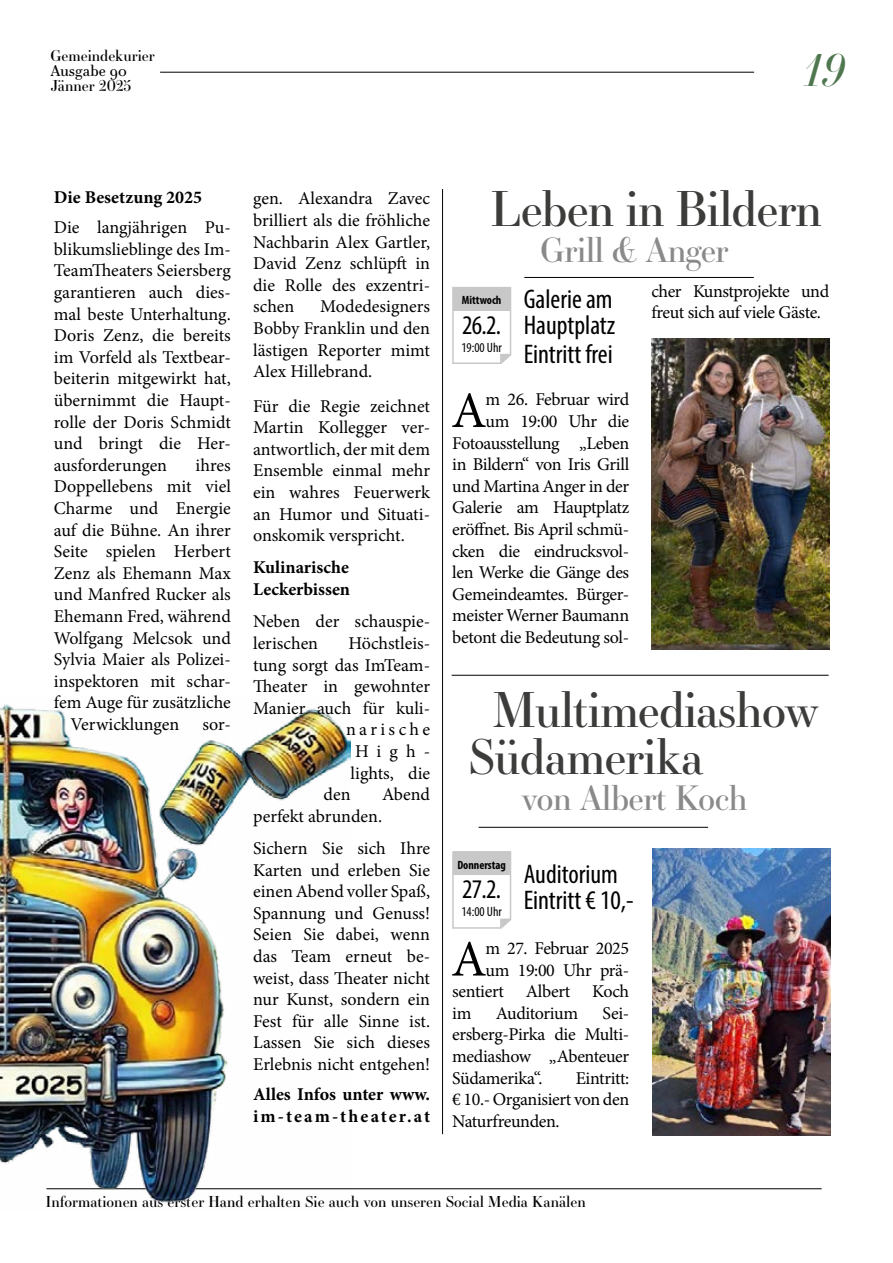
<style>
.page{position:relative;width:893px;height:1263px;background:#fff}
.page>*{position:absolute;margin:0;border:0;box-sizing:border-box;transform-origin:0 0}
.t1{font:51.3px "Minion Pro";color:#000}
.TEXT{font:47.7px/47.7px "Essonnes Display";letter-spacing:-.02em;color:#3c3c3b}
.t2{font:italic 43.5px "Essonnes Headline";color:#4e774f}
.TEXT-2{font:33.3px "Essonnes Display";letter-spacing:-.02em;color:#8b8a8a}
.t3{font:condensed 27px/25.5px "Myriad Pro";color:#000}
.t4{font:18px/21.6px "Minion Pro";letter-spacing:-.01em;color:#000;text-align:justify}
.t5{font:700 18px/21.6px "Minion Pro";color:#000}
.t6{font:18px "Minion Pro";letter-spacing:.185em;color:#000}
.t7{font:15px "Essonnes Display";color:#000}
.t8{font:15px "Essonnes Text";color:#000}
.t9{font:condensed 13.5px "Myriad Pro";color:#000}
.t10{font:700 condensed 12px "Myriad Pro";color:#000}
</style>
<div class="page">
<hr style="left:160px;top:72px;width:594px;height:1px;background:#000">
<hr style="left:46px;top:1188px;width:776px;height:1px;background:#000">
<img style="left:0;top:704px;width:351px;height:500px">
<hr style="left:524px;top:277px;width:230px;height:1px;background:#000">
<hr style="left:479px;top:827px;width:229px;height:1px;background:#000">
<svg style="left:452px;top:287px;width:60px;height:77px"></svg>
<svg style="left:452px;top:851px;width:60px;height:78px"></svg>
<img style="left:653px;top:849px;width:177px;height:286px">
<hr style="left:442px;top:189px;width:1px;height:945px;background:#000">
<img style="left:651px;top:339px;width:178px;height:310px">
<hr style="left:452px;top:675px;width:377px;height:1px;background:#000">
<p class="t7" style="left:50px;top:45px;width:106px">Gemeindekurier</p>
<p class="t8" style="left:50px;top:60px;width:78px">Ausgabe 90</p>
<p class="t7" style="left:50px;top:75px;width:82px">Jänner 2025</p>
<h3 class="t2" style="left:805px;top:39px;width:42px">19</h3>
<p class="t5" style="left:54px;top:186px;width:150px">Die Besetzung 2025</p>
<p class="t4" style="left:54px;top:217px;width:179px">Die langjährigen Pu&shy;blikumslieblinge des Im-TeamTheaters Seiersberg garantieren auch dies&shy;mal beste Unterhaltung.<br>Doris Zenz, die bereits im Vorfeld als Textbear&shy;beiterin mitgewirkt hat, übernimmt die Haupt&shy;rolle der Doris Schmidt und bringt die Her&shy;ausforderungen</p>
<p class="t4" style="left:196px;top:454px;width:37px">ihres</p>
<p class="t4" style="left:54px;top:476px;width:179px">Doppellebens mit viel</p>
<p class="t4" style="left:54px;top:497px;width:178px">Charme und Energie</p>
<p class="t4" style="left:54px;top:519px;width:178px">auf die Bühne. An ihrer</p>
<p class="t4" style="left:54px;top:541px;width:179px">Seite spielen Herbert</p>
<p class="t4" style="left:54px;top:562px;width:178px">Zenz als Ehemann Max</p>
<p class="t4" style="left:54px;top:584px;width:179px">und Manfred Rucker als</p>
<p class="t4" style="left:54px;top:605px;width:178px">Ehemann Fred, während</p>
<p class="t4" style="left:54px;top:627px;width:178px">Wolfgang Melcsok und</p>
<p class="t4" style="left:54px;top:649px;width:179px">Sylvia Maier als Polizei-</p>
<p class="t4" style="left:54px;top:670px;width:179px">inspektoren mit schar-</p>
<p class="t4" style="left:54px;top:692px;width:179px">fem Auge für zusätzliche</p>
<p class="t4" style="left:70px;top:713px;width:110px">Verwicklungen</p>
<p class="t4" style="left:202px;top:713px;width:30px">sor-</p>
<p class="t4" style="left:253px;top:188px;width:179px">gen. Alexandra Zavec brilliert als die fröhliche Nachbarin Alex Gartler, David Zenz schlüpft in die Rolle des exzentri&shy;schen</p>
<p class="t4" style="left:253px;top:296px;width:179px;text-indent:67px">Modedesigners Bobby Franklin und den lästigen Reporter mimt Alex Hillebrand.</p>
<p class="t4" style="left:253px;top:395px;width:179px">Für die Regie zeichnet Martin Kollegger ver&shy;antwortlich, der mit dem Ensemble einmal mehr ein wahres Feuerwerk an Humor und Situati&shy;onskomik verspricht.</p>
<p class="t5" style="left:253px;top:557px;width:99px">Kulinarische<br>Leckerbissen</p>
<p class="t4" style="left:253px;top:611px;width:179px">Neben der schauspie&shy;lerischen</p>
<p class="t4" style="left:348px;top:632px;width:83px">Höchstleis-</p>
<p class="t4" style="left:253px;top:654px;width:179px">tung sorgt das ImTeam-</p>
<p class="t4" style="left:253px;top:676px;width:179px">Theater in gewohnter</p>
<p class="t4" style="left:253px;top:697px;width:179px">Manier auch für kuli-</p>
<p class="t6" style="left:346px;top:717px;width:85px">narische</p>
<p class="t4" style="left:355px;top:740px;width:77px">High-</p>
<p class="t4" style="left:351px;top:762px;width:81px">lights, die</p>
<p class="t4" style="left:324px;top:784px;width:29px">den</p>
<p class="t4" style="left:253px;top:784px;width:179px;text-indent:129px">Abend perfekt abrunden.</p>
<p class="t4" style="left:253px;top:837px;width:179px">Sichern Sie sich Ihre Karten und erleben Sie einen Abend voller Spaß, Spannung und Genuss!<br>Seien Sie dabei, wenn das Team erneut be&shy;weist, dass Theater nicht nur Kunst, sondern ein Fest für alle Sinne ist.<br>Lassen Sie sich dieses Erlebnis nicht entgehen!</p>
<p class="t5" style="left:253px;top:1083px;width:178px">Alles Infos unter www. im-team-theater.at</p>
<p class="TEXT" style="left:491px;top:183px;width:333px">Leben in Bildern</p>
<p class="TEXT-2" style="left:540px;top:227px;width:190px">Grill &amp; Anger</p>
<p class="t10" style="left:462px;top:292px;width:41px">Mittwoch</p>
<p class="t3" style="left:462px;top:312px;width:40px">26.2.</p>
<p class="t9" style="left:461px;top:339px;width:42px">19:00 Uhr</p>
<p class="t3" style="left:524px;top:286px;width:93px">Galerie am<br>Hauptplatz</p>
<p class="t3" style="left:524px;top:341px;width:90px">Eintritt frei</p>
<p class="t4" style="left:452px;top:389px;width:179px;text-align:right">m 26. Februar wird<br>um 19:00 Uhr die<br>Fotoausstellung „Leben in Bildern“ von Iris Grill und Martina Anger in der<br>Galerie am Hauptplatz eröffnet. Bis April schmü&shy;cken die eindrucksvol&shy;len Werke die Gänge des<br>Gemeindeamtes. Bürger&shy;meister Werner Baumann betont die Bedeutung sol-</p>
<p class="t1" style="left:451px;top:376px;width:37px">A</p>
<p class="t4" style="left:651px;top:280px;width:179px">cher Kunstprojekte und freut sich auf viele Gäste.</p>
<p class="TEXT" style="left:468px;top:684px;width:352px;text-indent:25px">Multimediashow<br>Südamerika</p>
<p class="TEXT-2" style="left:522px;top:775px;width:227px">von Albert Koch</p>
<p class="t10" style="left:457px;top:857px;width:50px">Donnerstag</p>
<p class="t3" style="left:462px;top:876px;width:40px">27.2.</p>
<p class="t9" style="left:461px;top:904px;width:42px">14:00 Uhr</p>
<p class="t3" style="left:524px;top:861px;width:96px">Auditorium</p>
<p class="t3" style="left:524px;top:886px;width:111px">Eintritt € 10,-</p>
<p class="t1" style="left:451px;top:925px;width:37px">A</p>
<p class="t4" style="left:486px;top:937px;width:145px">m 27. Februar 2025</p>
<p class="t4" style="left:486px;top:959px;width:145px">um 19:00 Uhr prä-</p>
<p class="t4" style="left:452px;top:981px;width:178px">sentiert Albert Koch</p>
<p class="t4" style="left:452px;top:1002px;width:21px">im</p>
<p class="t4" style="left:496px;top:1002px;width:84px">Auditorium</p>
<p class="t4" style="left:452px;top:1002px;width:178px;text-indent:150px">Sei&shy;ersberg-Pirka die Multi&shy;mediashow „Abenteuer Südamerika“.</p>
<p class="t4" style="left:452px;top:1067px;width:179px;text-indent:123px">Eintritt: € 10.- Organisiert von den Naturfreunden.</p>
<p class="t7" style="left:46px;top:1191px;width:541px">Informationen aus erster Hand erhalten Sie auch von unseren Social Media Kanälen</p>
</div>
